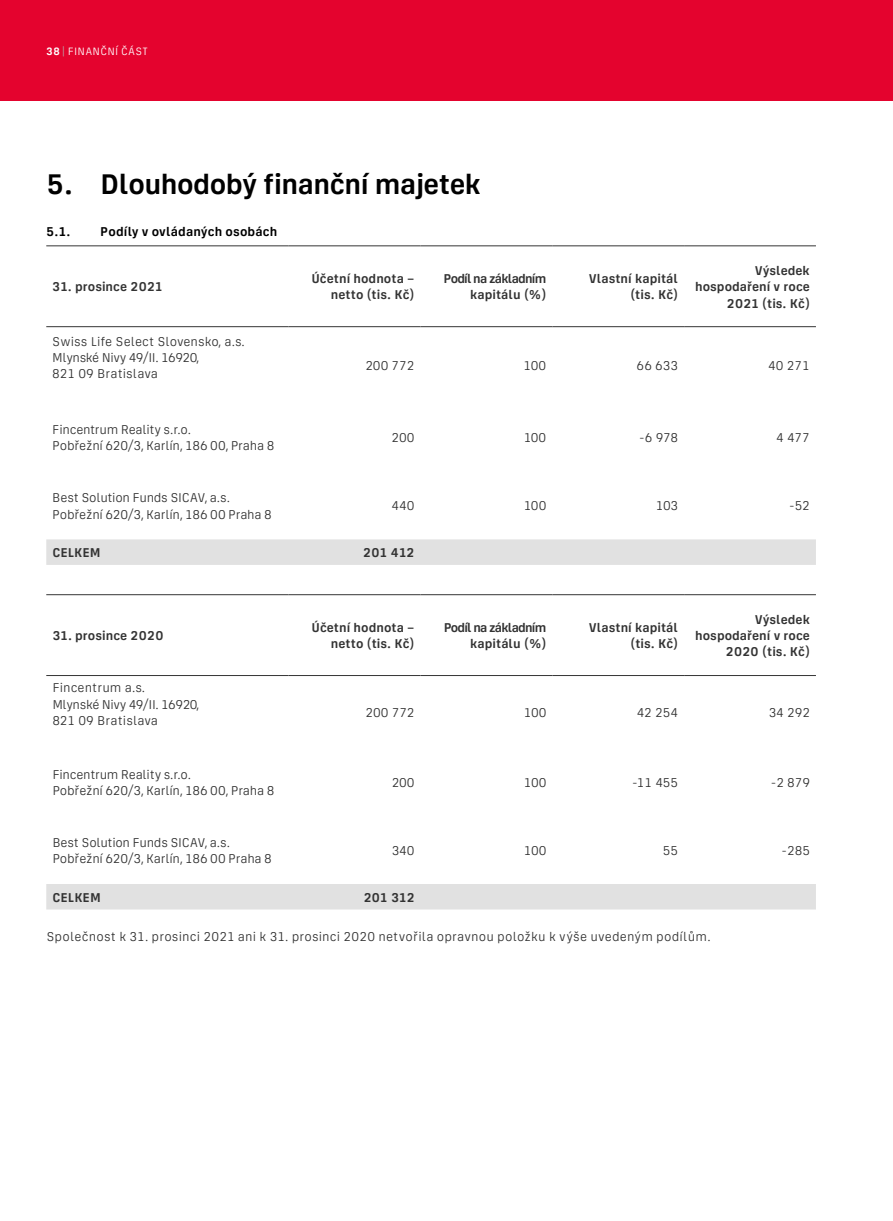
<style>
.page{position:relative;width:893px;height:1221px;background:#fff}
.page>*{position:absolute;margin:0;border:0;box-sizing:border-box;transform-origin:0 0}
.t1{font:600 30px "Corridor";letter-spacing:-.02em;color:#000}
.t2{font:13.5px/16.2px "Corridor";letter-spacing:-.015em;color:#000}
.t3{font:600 13.5px/16.2px "Corridor";color:#000;text-align:right}
.t4{font:13.5px "Corridor";letter-spacing:.01em;color:#000}
.t5{font:600 13.5px/16.2px "Corridor";letter-spacing:-.06em;color:#000;text-align:right}
.t6{font:11.25px "Corridor";letter-spacing:.02em;color:#fff}
.s1{font-weight:600}
.s2{color:#b3b2b2}
</style>
<div class="page">
<div style="left:0;top:0;width:893px;height:100px;background:#e4032e"></div>
<svg style="left:46px;top:539px;width:770px;height:370px"></svg>
<hr style="left:46px;top:245px;width:243px;height:1px;background:#000">
<hr style="left:289px;top:245px;width:131px;height:1px;background:#000">
<hr style="left:420px;top:245px;width:132px;height:1px;background:#000">
<hr style="left:552px;top:245px;width:132px;height:1px;background:#000">
<hr style="left:684px;top:245px;width:132px;height:1px;background:#000">
<hr style="left:46px;top:594px;width:243px;height:1px;background:#000">
<hr style="left:289px;top:594px;width:131px;height:1px;background:#000">
<hr style="left:420px;top:594px;width:132px;height:1px;background:#000">
<hr style="left:552px;top:594px;width:132px;height:1px;background:#000">
<hr style="left:684px;top:594px;width:132px;height:1px;background:#000">
<hr style="left:46px;top:326px;width:243px;height:1px;background:#000">
<hr style="left:289px;top:326px;width:131px;height:1px;background:#000">
<hr style="left:420px;top:326px;width:132px;height:1px;background:#000">
<hr style="left:552px;top:326px;width:132px;height:1px;background:#000">
<hr style="left:684px;top:326px;width:132px;height:1px;background:#000">
<hr style="left:46px;top:675px;width:243px;height:1px;background:#000">
<hr style="left:289px;top:675px;width:131px;height:1px;background:#000">
<hr style="left:420px;top:675px;width:132px;height:1px;background:#000">
<hr style="left:552px;top:675px;width:132px;height:1px;background:#000">
<hr style="left:684px;top:675px;width:132px;height:1px;background:#000">
<p class="t6" style="left:46px;top:45px;width:103px"><span class="s1">38</span> <span class="s2">|</span> FINANČNÍ ČÁST</p>
<h1 class="t1" style="left:46px;top:167px;width:436px">5. Dlouhodobý finanční majetek</h1>
<p class="t3" style="left:46px;top:223px;width:26px">5.1.</p>
<p class="t3" style="left:100px;top:223px;width:179px">Podíly v ovládaných osobách</p>
<p class="t3" style="left:52px;top:278px;width:112px">31. prosince 2021</p>
<p class="t3" style="left:311px;top:270px;width:105px">Účetní hodnota – netto (tis. Kč)</p>
<p class="t5" style="left:444px;top:270px;width:104px">Podíl na základním kapitálu (%)</p>
<p class="t3" style="left:589px;top:270px;width:91px">Vlastní kapitál (tis. Kč)</p>
<p class="t3" style="left:695px;top:262px;width:116px">Výsledek hospodaření v roce<br>2021 (tis. Kč)</p>
<p class="t2" style="left:52px;top:333px;width:194px">Swiss Life Select Slovensko, a.s.<br>Mlynské Nivy 49/II. 16920,<br>821 09 Bratislava</p>
<p class="t2" style="left:365px;top:357px;width:51px">200 772</p>
<p class="t2" style="left:524px;top:357px;width:24px">100</p>
<p class="t2" style="left:637px;top:357px;width:43px">66 633</p>
<p class="t2" style="left:768px;top:357px;width:43px">40 271</p>
<p class="t2" style="left:52px;top:421px;width:224px">Fincentrum Reality s.r.o.<br>Pobřežní 620/3, Karlín, 186 00, Praha 8</p>
<p class="t2" style="left:392px;top:429px;width:24px">200</p>
<p class="t2" style="left:524px;top:429px;width:24px">100</p>
<p class="t2" style="left:639px;top:429px;width:40px">-6 978</p>
<p class="t2" style="left:776px;top:429px;width:35px">4 477</p>
<p class="t2" style="left:52px;top:489px;width:221px">Best Solution Funds SICAV, a.s.<br>Pobřežní 620/3, Karlín, 186 00 Praha 8</p>
<p class="t2" style="left:391px;top:497px;width:25px">440</p>
<p class="t2" style="left:524px;top:497px;width:24px">100</p>
<p class="t2" style="left:656px;top:497px;width:24px">103</p>
<p class="t2" style="left:789px;top:497px;width:22px">-52</p>
<p class="t3" style="left:52px;top:544px;width:50px">CELKEM</p>
<p class="t3" style="left:363px;top:544px;width:53px">201 412</p>
<p class="t3" style="left:52px;top:627px;width:113px">31. prosince 2020</p>
<p class="t3" style="left:311px;top:619px;width:105px">Účetní hodnota – netto (tis. Kč)</p>
<p class="t5" style="left:444px;top:619px;width:104px">Podíl na základním kapitálu (%)</p>
<p class="t3" style="left:589px;top:619px;width:91px">Vlastní kapitál (tis. Kč)</p>
<p class="t3" style="left:695px;top:611px;width:116px">Výsledek hospodaření v roce<br>2020 (tis. Kč)</p>
<p class="t2" style="left:52px;top:679px;width:148px">Fincentrum a.s.<br>Mlynské Nivy 49/II. 16920,<br>821 09 Bratislava</p>
<p class="t2" style="left:366px;top:704px;width:51px">200 772</p>
<p class="t2" style="left:524px;top:704px;width:24px">100</p>
<p class="t2" style="left:637px;top:704px;width:43px">42 254</p>
<p class="t2" style="left:769px;top:704px;width:43px">34 292</p>
<p class="t2" style="left:52px;top:766px;width:224px">Fincentrum Reality s.r.o.<br>Pobřežní 620/3, Karlín, 186 00, Praha 8</p>
<p class="t2" style="left:392px;top:774px;width:24px">200</p>
<p class="t2" style="left:524px;top:774px;width:24px">100</p>
<p class="t2" style="left:632px;top:774px;width:48px">-11 455</p>
<p class="t2" style="left:771px;top:774px;width:41px">-2 879</p>
<p class="t2" style="left:52px;top:834px;width:221px">Best Solution Funds SICAV, a.s.<br>Pobřežní 620/3, Karlín, 186 00 Praha 8</p>
<p class="t2" style="left:392px;top:842px;width:24px">340</p>
<p class="t2" style="left:524px;top:842px;width:24px">100</p>
<p class="t2" style="left:663px;top:842px;width:17px">55</p>
<p class="t2" style="left:782px;top:842px;width:30px">-285</p>
<p class="t3" style="left:52px;top:889px;width:50px">CELKEM</p>
<p class="t3" style="left:364px;top:889px;width:52px">201 312</p>
<p class="t4" style="left:46px;top:929px;width:666px">Společnost k 31. prosinci 2021 ani k 31. prosinci 2020 netvořila opravnou položku k výše uvedeným podílům.</p>
</div>
